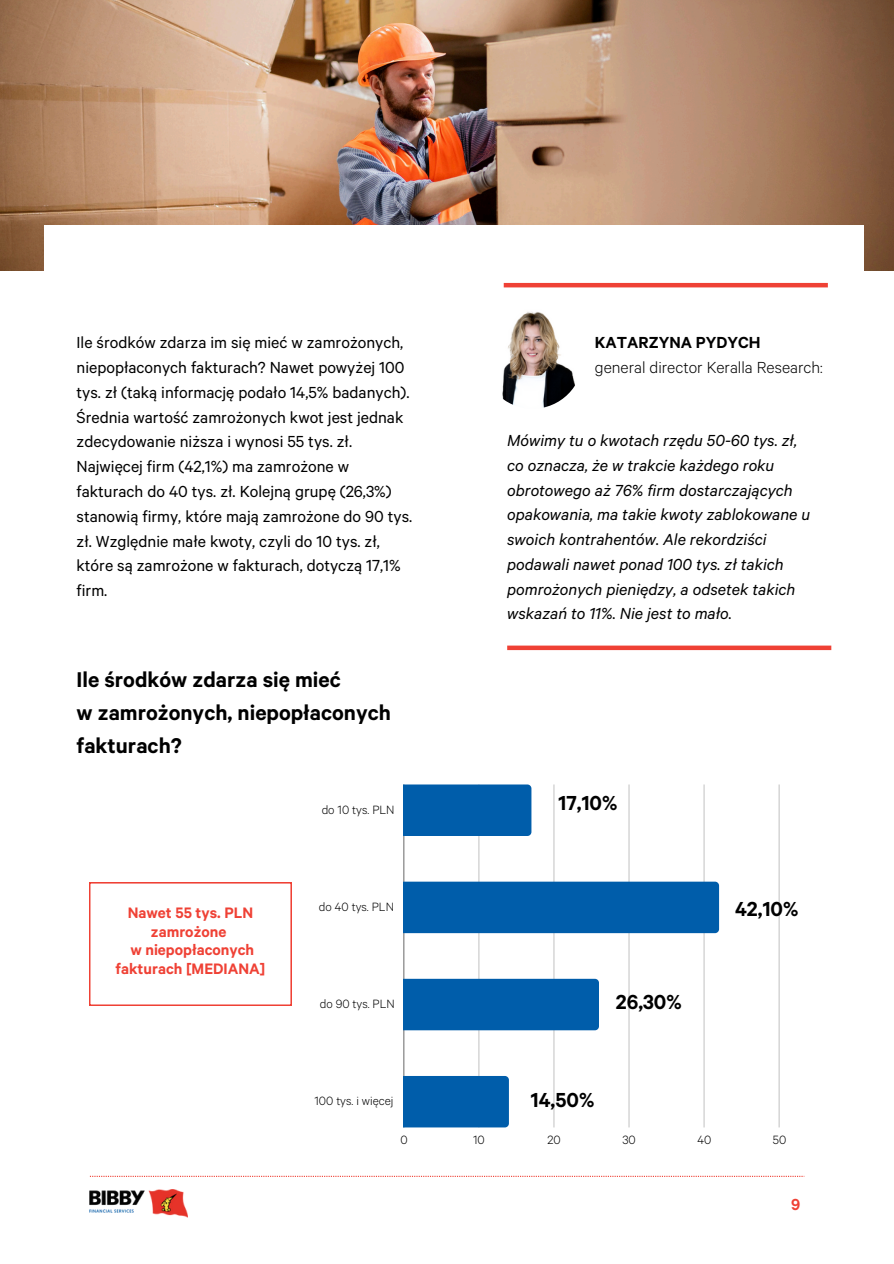
<style>
.page{position:relative;width:894px;height:1264px;background:#fff}
.page>*{position:absolute;margin:0;border:0;box-sizing:border-box;transform-origin:0 0}
.t1{font:600 24px/32.7px "Calibre";color:#000}
.t2{font:600 22.8px "Calibre";color:#000}
.t3{font:18px/24.8px "Calibre";color:#000}
.t4{font:italic 18px/24.8px "Calibre";color:#000}
.t5{font:300 18px "Calibre";color:#000}
.t6{font:600 18px "Calibre";color:#000}
.t7{font:600 18px "Calibre";color:#ef4135}
.t8{font:600 17.1px/18.3px "Calibre";color:#ef4135;text-align:center}
.t9{font:300 13.5px "Calibre";color:#000}
</style>
<div class="page">
<svg style="left:90px;top:1175px;width:713px;height:1px"></svg>
<hr style="left:403px;top:784px;width:1px;height:343px;background:#000;opacity:.6">
<hr style="left:478px;top:784px;width:1px;height:343px;background:#dadada">
<hr style="left:553px;top:784px;width:1px;height:343px;background:#ddd">
<hr style="left:628px;top:784px;width:1px;height:343px;background:#e1e1e1">
<hr style="left:703px;top:784px;width:1px;height:343px;background:#e4e4e4">
<hr style="left:778px;top:784px;width:1px;height:343px;background:#e7e7e7">
<div style="left:404px;top:784px;width:127px;height:52px;background:#005daa"></div>
<div style="left:404px;top:881px;width:314px;height:52px;background:#005daa"></div>
<div style="left:404px;top:978px;width:194px;height:52px;background:#005daa"></div>
<div style="left:404px;top:1075px;width:105px;height:52px;background:#005daa"></div>
<img style="left:0;top:0;width:893px;height:270px">
<svg style="left:89px;top:882px;width:202px;height:123px"></svg>
<img style="left:482px;top:308px;width:100px;height:101px;border-radius:50%">
<hr style="left:503px;top:283px;width:324px;height:4px;background:#ef4135">
<div style="left:507px;top:645px;width:324px;height:5px;background:#ef4135"></div>
<div style="left:44px;top:225px;width:819px;height:49px;background:#fff"></div>
<img style="left:89px;top:1189px;width:98px;height:28px">
<h2 class="t3" style="left:77px;top:333px;width:337px">Ile środków zdarza im się mieć w zamrożonych, niepopłaconych fakturach? Nawet powyżej 100 tys. zł (taką informację podało 14,5% badanych).<br>Średnia wartość zamrożonych kwot jest jednak zdecydowanie niższa i wynosi 55 tys. zł.<br>Najwięcej firm (42,1%) ma zamrożone w fakturach do 40 tys. zł. Kolejną grupę (26,3%) stanowią firmy, które mają zamrożone do 90 tys. zł. Względnie małe kwoty, czyli do 10 tys. zł, które są zamrożone w fakturach, dotyczą 17,1% firm.</h2>
<p class="t6" style="left:594px;top:337px;width:167px">KATARZYNA PYDYCH</p>
<p class="t5" style="left:594px;top:361px;width:229px">general director Keralla Research:</p>
<h1 class="t4" style="left:507px;top:431px;width:304px">Mówimy tu o kwotach rzędu 50-60 tys. zł, co oznacza, że w trakcie każdego roku obrotowego aż 76% firm dostarczających opakowania, ma takie kwoty zablokowane u swoich kontrahentów. Ale rekordziści podawali nawet ponad 100 tys. zł takich pomrożonych pieniędzy, a odsetek takich wskazań to 11%. Nie jest to mało.</h1>
<p class="t1" style="left:77px;top:667px;width:316px">Ile środków zdarza się mieć<br>w zamrożonych, niepopłaconych fakturach?</p>
<p class="t9" style="left:321px;top:804px;width:74px">do 10 tys. PLN</p>
<h1 class="t2" style="left:558px;top:795px;width:60px">17,10%</h1>
<p class="t8" style="left:115px;top:906px;width:151px">Nawet 55 tys. PLN zamrożone<br>w niepopłaconych fakturach [MEDIANA]</p>
<p class="t9" style="left:319px;top:902px;width:77px">do 40 tys. PLN</p>
<h1 class="t2" style="left:734px;top:901px;width:65px">42,10%</h1>
<p class="t9" style="left:319px;top:999px;width:77px">do 90 tys. PLN</p>
<h1 class="t2" style="left:615px;top:994px;width:68px">26,30%</h1>
<p class="t9" style="left:314px;top:1096px;width:80px">100 tys. i więcej</p>
<h1 class="t2" style="left:530px;top:1091px;width:65px">14,50%</h1>
<p class="t9" style="left:400px;top:1135px;width:9px">0</p>
<p class="t9" style="left:473px;top:1135px;width:13px">10</p>
<p class="t9" style="left:547px;top:1135px;width:15px">20</p>
<p class="t9" style="left:622px;top:1135px;width:15px">30</p>
<p class="t9" style="left:697px;top:1135px;width:15px">40</p>
<p class="t9" style="left:772px;top:1135px;width:15px">50</p>
<p class="t7" style="left:791px;top:1197px;width:11px">9</p>
</div>
